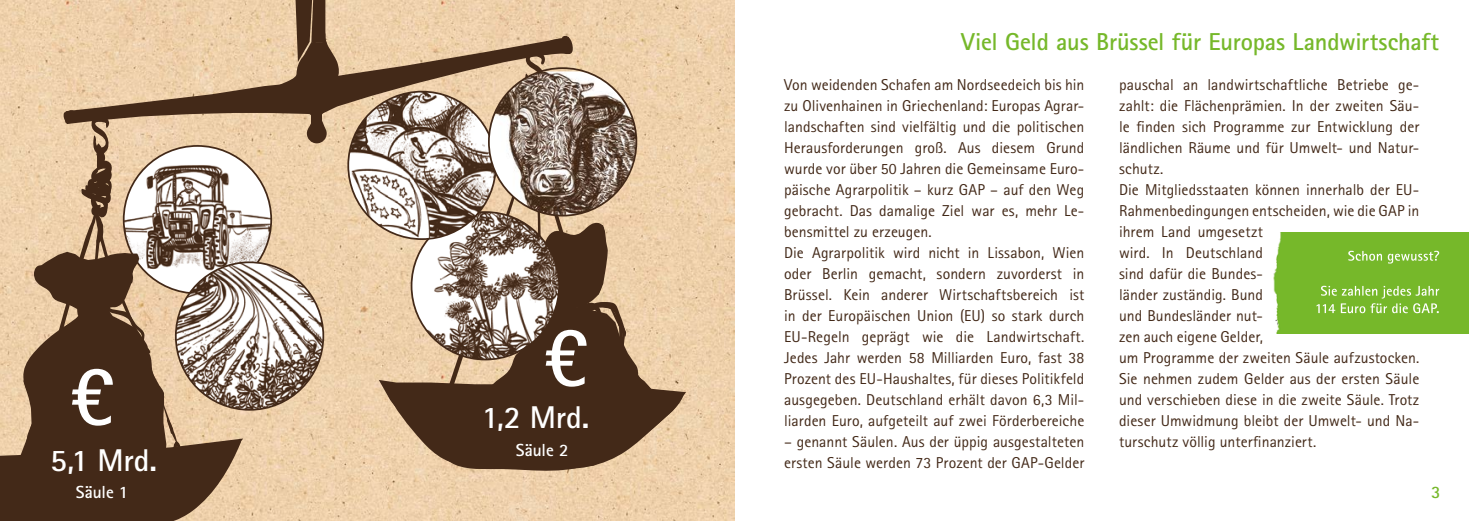
<style>
.page{position:relative;width:1469px;height:521px;background:#fff}
.page>*{position:absolute;margin:0;border:0;box-sizing:border-box;transform-origin:0 0}
.t1{font:700 31.5px "Rotis Sans Serif Std";letter-spacing:-.01em;color:#fff}
.t2{font:700 24.5px "Rotis Sans Serif Std";letter-spacing:-.01em;color:#76b82a}
.t3{font:700 17.5px "Rotis Sans Serif Std";letter-spacing:-.005em;color:#fff}
.t4{font:700 17.5px "Rotis Sans Serif Std";color:#76b82a}
.t5{font:15.75px/21px "Rotis Sans Serif Std";letter-spacing:.005em;color:#432918}
</style>
<div class="page">
<img style="left:0;top:0;width:734px;height:521px">
<img style="left:124px;top:146px;width:147px;height:147px;border-radius:74px">
<div style="left:1273px;top:233px;width:195px;height:101px;background:#76b82a"></div>
<svg style="left:1316px;top:286px;width:123px;height:27px;background:#90c553"></svg>
<svg style="left:1348px;top:251px;width:91px;height:13px"></svg>
<div style="left:307px;top:124px;width:20px;height:19px;background:#432918;border-radius:50%"></div>
<svg style="left:66px;top:37px;width:313px;height:87px;background:#d1b492"></svg>
<svg style="left:263px;top:0;width:76px;height:129px;background:#94785e"></svg>
<svg style="left:0;top:108px;width:243px;height:413px;background:#9e846d"></svg>
<svg style="left:379px;top:32px;width:307px;height:443px;background:#a68a6e"></svg>
<img style="left:176px;top:262px;width:147px;height:148px;border-radius:74px">
<img style="left:411px;top:212px;width:148px;height:147px;border-radius:74px">
<img style="left:348px;top:92px;width:148px;height:147px;border-radius:74px">
<img style="left:489px;top:71px;width:147px;height:145px">
<h1 class="t1" style="left:50px;top:441px;width:108px">5,1 Mrd.</h1>
<p class="t3" style="left:76px;top:481px;width:54px">Säule 1</p>
<h1 class="t1" style="left:482px;top:397px;width:109px">1,2 Mrd.</h1>
<p class="t3" style="left:515px;top:439px;width:54px">Säule 2</p>
<h2 class="t2" style="left:961px;top:26px;width:479px">Viel Geld aus Brüssel für Europas Landwirtschaft</h2>
<p class="t5" style="left:784px;top:75px;width:302px">Von weidenden Schafen am Nordseedeich bis hin zu Olivenhainen in Griechenland: Europas Agrar&shy;landschaften sind vielfältig und die politischen Herausforderungen groß. Aus diesem Grund wurde vor über 50 Jahren die Gemeinsame Euro&shy;päische Agrarpolitik – kurz GAP – auf den Weg gebracht. Das damalige Ziel war es, mehr Le&shy;bensmittel zu erzeugen.<br>Die Agrarpolitik wird nicht in Lissabon, Wien oder Berlin gemacht, sondern zuvorderst in Brüssel. Kein anderer Wirtschaftsbereich ist in der Europäischen Union (EU) so stark durch EU-Regeln geprägt wie die Landwirtschaft.<br>Jedes Jahr werden 58 Milliarden Euro, fast 38<br>Prozent des EU-Haushaltes, für dieses Politikfeld ausgegeben. Deutschland erhält davon 6,3 Mil&shy;liarden Euro, aufgeteilt auf zwei Förderbereiche</p>
<p class="t5" style="left:784px;top:431px;width:302px">– genannt Säulen. Aus der üppig ausgestalteten ersten Säule werden 73 Prozent der GAP-Gelder</p>
<p class="t5" style="left:1119px;top:74px;width:302px">pauschal an landwirtschaftliche Betriebe ge&shy;zahlt: die Flächenprämien. In der zweiten Säu&shy;le finden sich Programme zur Entwicklung der ländlichen Räume und für Umwelt- und Natur&shy;schutz.<br>Die Mitgliedsstaaten können innerhalb der EU-Rahmenbedingungen entscheiden, wie die GAP in ihrem Land umgesetzt<br>wird. In Deutschland<br>sind dafür die Bundes-<br>länder zuständig. Bund<br>und Bundesländer nut-<br>zen auch eigene Gelder,<br>um Programme der zweiten Säule aufzustocken.<br>Sie nehmen zudem Gelder aus der ersten Säule und verschieben diese in die zweite Säule. Trotz dieser Umwidmung bleibt der Umwelt- und Na&shy;turschutz völlig unterfinanziert.</p>
<p class="t4" style="left:1430px;top:481px;width:11px">3</p>
</div>
